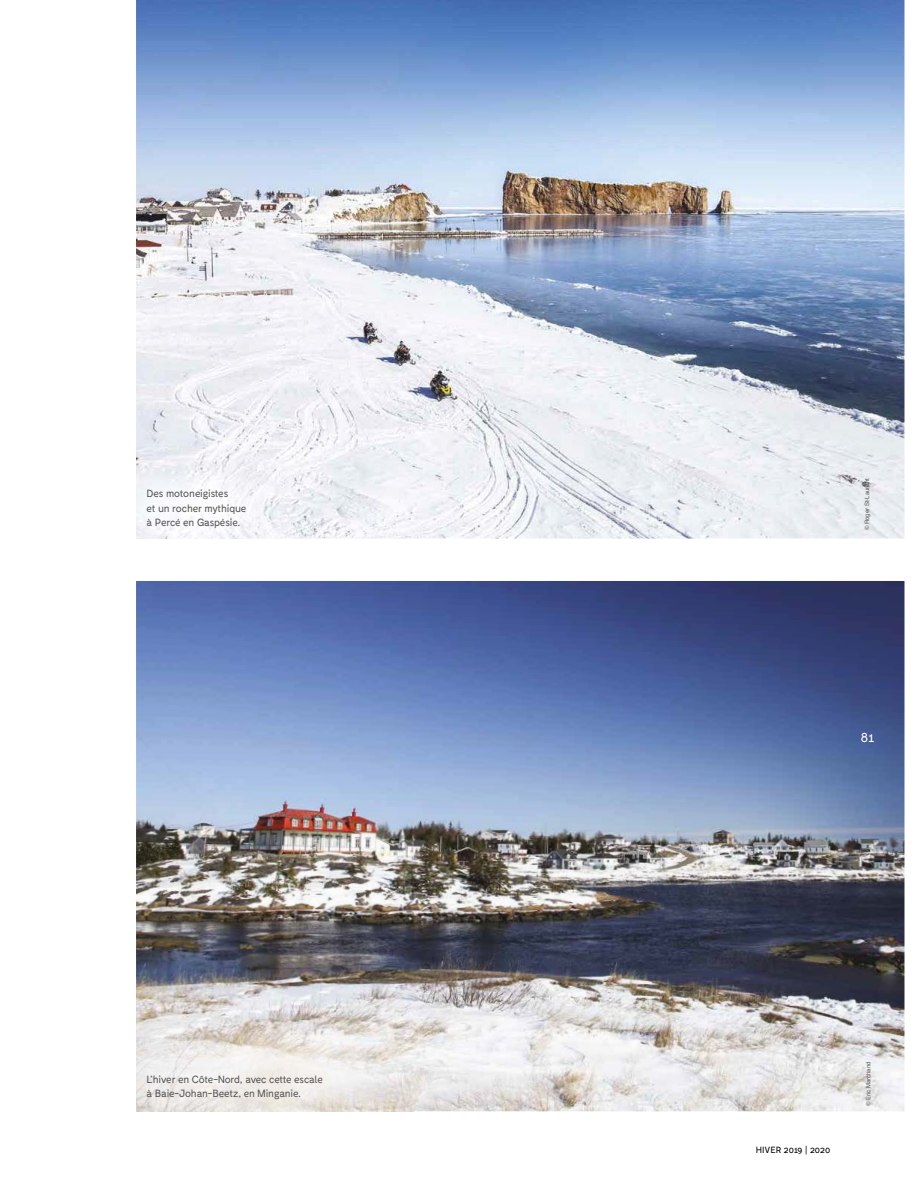
<style>
.page{position:relative;width:918px;height:1188px;background:#fff}
.page>*{position:absolute;margin:0;border:0;box-sizing:border-box;transform-origin:0 0}
.t1{font:13.5px "Fabrik";color:#fff}
.t2{font:10.5px/14.2px "Fabrik";letter-spacing:-.005em;color:#575756}
.t3{font:9px "Fabrik";letter-spacing:.02em;color:#000}
.t4{font:6px "Helvetica";color:#575756}
</style>
<div class="page">
<img style="left:136px;top:581px;width:768px;height:530px">
<img style="left:136px;top:0;width:769px;height:539px">
<img style="left:136px;top:983px;width:277px;height:128px">
<img style="left:136px;top:455px;width:145px;height:84px">
<p class="t2" style="left:147px;top:487px;width:101px">Des motoneigistes<br>et un rocher mythique à Percé en Gaspésie.</p>
<p class="t4" style="left:865px;top:530px;width:53px;rotate:-90deg">© Roger St-Laurent</p>
<p class="t2" style="left:147px;top:1073px;width:178px">L’hiver en Côte-Nord, avec cette escale à Baie-Johan-Beetz, en Minganie.</p>
<p class="t1" style="left:861px;top:732px;width:15px">81</p>
<p class="t3" style="left:756px;top:1147px;width:76px">HIVER 2019 | 2020</p>
<p class="t4" style="left:866px;top:1106px;width:46px;rotate:-90deg">© Éric Marchand</p>
</div>
